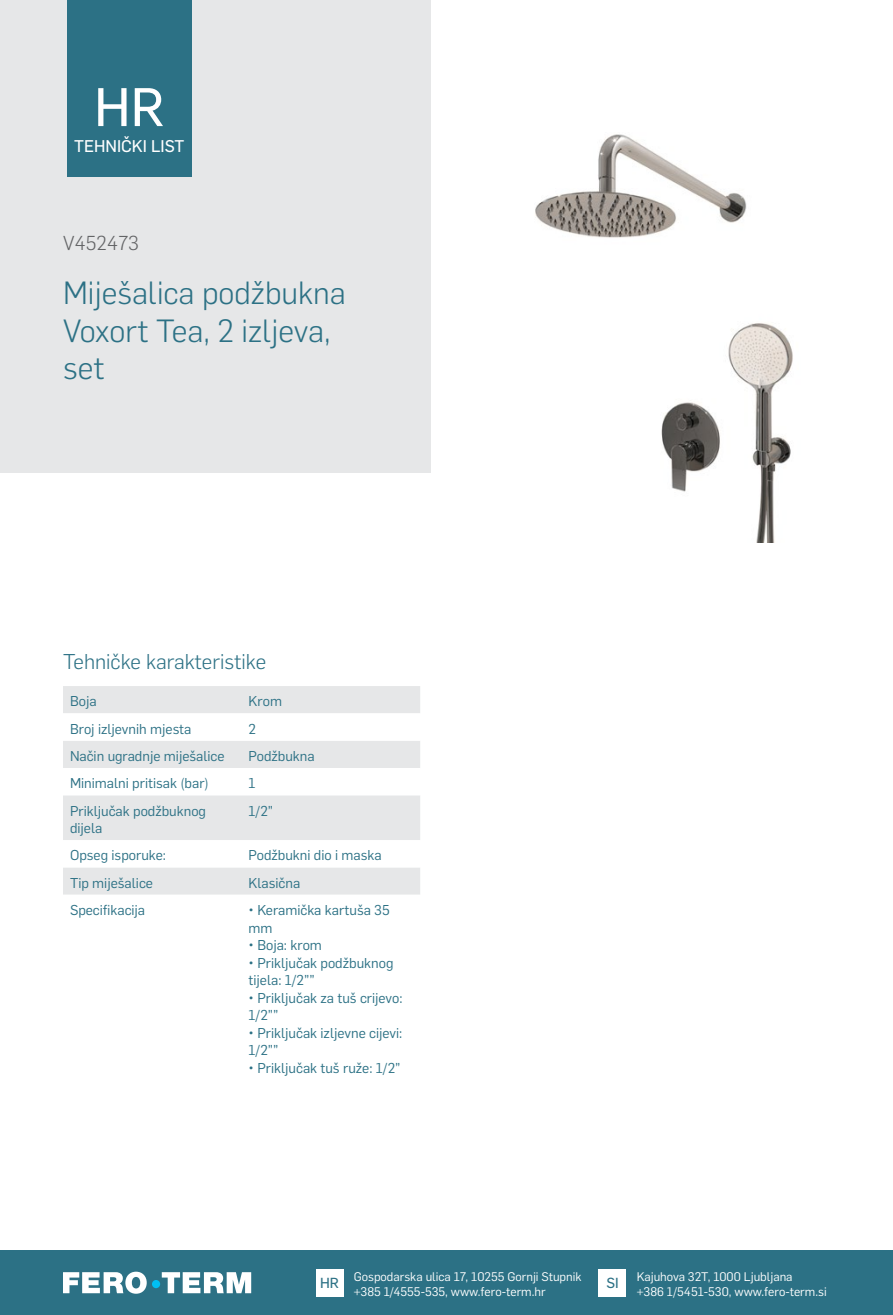
<style>
.page{position:relative;width:893px;height:1315px;background:#fff}
.page>*{position:absolute;margin:0;border:0;box-sizing:border-box;transform-origin:0 0}
.t1{font:53.2px "Flama Basic";color:#fff}
.t2{font:300 31.5px/37.8px "Flama";color:#2c7185}
.t3{font:300 21px "Flama";color:#2c7185}
.t4{font:300 19.78px "Flama";color:#636466}
.t5{font:16.62px "Flama Basic";color:#fff}
.t6{font:14.35px "Flama Basic";color:#2c7185}
.t7{font:14px/17.5px "Flama";color:#2c7185}
.t8{font:12.25px/15.8px "Flama";color:#fff}
</style>
<div class="page">
<img style="left:535px;top:134px;width:258px;height:408px">
<div style="left:0;top:1250px;width:893px;height:65px;background:#2c7185"></div>
<div style="left:316px;top:1269px;width:27px;height:27px;background:#fff"></div>
<div style="left:599px;top:1269px;width:27px;height:27px;background:#fff"></div>
<svg style="left:63px;top:1271px;width:188px;height:22px"></svg>
<div style="left:152px;top:1280px;width:8px;height:8px;background:#00c0f3;border-radius:50%"></div>
<div style="left:0;top:0;width:430px;height:472px;background:#e6e7e8"></div>
<div style="left:67px;top:0;width:124px;height:177px;background:#2c7185"></div>
<div style="left:63px;top:686px;width:357px;height:27px;background:#e6e7e8"></div>
<svg style="left:63px;top:741px;width:357px;height:154px;fill:#e6e7e8"></svg>
<h1 class="t1" style="left:94px;top:70px;width:72px">HR</h1>
<p class="t5" style="left:74px;top:134px;width:112px">TEHNIČKI LIST</p>
<h3 class="t4" style="left:63px;top:229px;width:77px">V452473</h3>
<h2 class="t2" style="left:63px;top:272px;width:284px">Miješalica podžbukna<br>Voxort Tea, 2 izljeva, set</h2>
<h3 class="t3" style="left:63px;top:647px;width:205px">Tehničke karakteristike</h3>
<p class="t7" style="left:70px;top:692px;width:28px">Boja</p>
<p class="t7" style="left:249px;top:692px;width:35px">Krom</p>
<p class="t7" style="left:70px;top:719px;width:123px">Broj izljevnih mjesta</p>
<p class="t7" style="left:249px;top:719px;width:9px">2</p>
<p class="t7" style="left:70px;top:746px;width:156px">Način ugradnje miješalice</p>
<p class="t7" style="left:249px;top:746px;width:68px">Podžbukna</p>
<p class="t7" style="left:70px;top:773px;width:140px">Minimalni pritisak (bar)</p>
<p class="t7" style="left:249px;top:773px;width:8px">1</p>
<p class="t7" style="left:70px;top:801px;width:138px">Priključak podžbuknog dijela</p>
<p class="t7" style="left:249px;top:801px;width:26px">1/2”</p>
<p class="t7" style="left:70px;top:846px;width:97px">Opseg isporuke:</p>
<p class="t7" style="left:249px;top:846px;width:135px">Podžbukni dio i maska</p>
<p class="t7" style="left:70px;top:873px;width:85px">Tip miješalice</p>
<p class="t7" style="left:249px;top:873px;width:53px">Klasična</p>
<p class="t7" style="left:70px;top:900px;width:77px">Specifikacija</p>
<p class="t7" style="left:249px;top:900px;width:143px">• Keramička kartuša 35 mm</p>
<p class="t7" style="left:249px;top:935px;width:75px">• Boja: krom</p>
<p class="t7" style="left:249px;top:953px;width:146px">• Priključak podžbuknog tijela: 1/2””</p>
<p class="t7" style="left:249px;top:988px;width:155px">• Priključak za tuš crijevo:<br>1/2””</p>
<p class="t7" style="left:249px;top:1023px;width:155px">• Priključak izljevne cijevi:<br>1/2””</p>
<p class="t7" style="left:249px;top:1058px;width:153px">• Priključak tuš ruže: 1/2”</p>
<p class="t6" style="left:320px;top:1272px;width:20px">HR</p>
<p class="t8" style="left:637px;top:1267px;width:191px">Kajuhova 32T, 1000 Ljubljana<br>+386 1/5451-530, www.fero-term.si</p>
<p class="t8" style="left:354px;top:1267px;width:229px">Gospodarska ulica 17, 10255 Gornji Stupnik +385 1/4555-535, www.fero-term.hr</p>
<p class="t6" style="left:606px;top:1272px;width:14px">SI</p>
</div>
